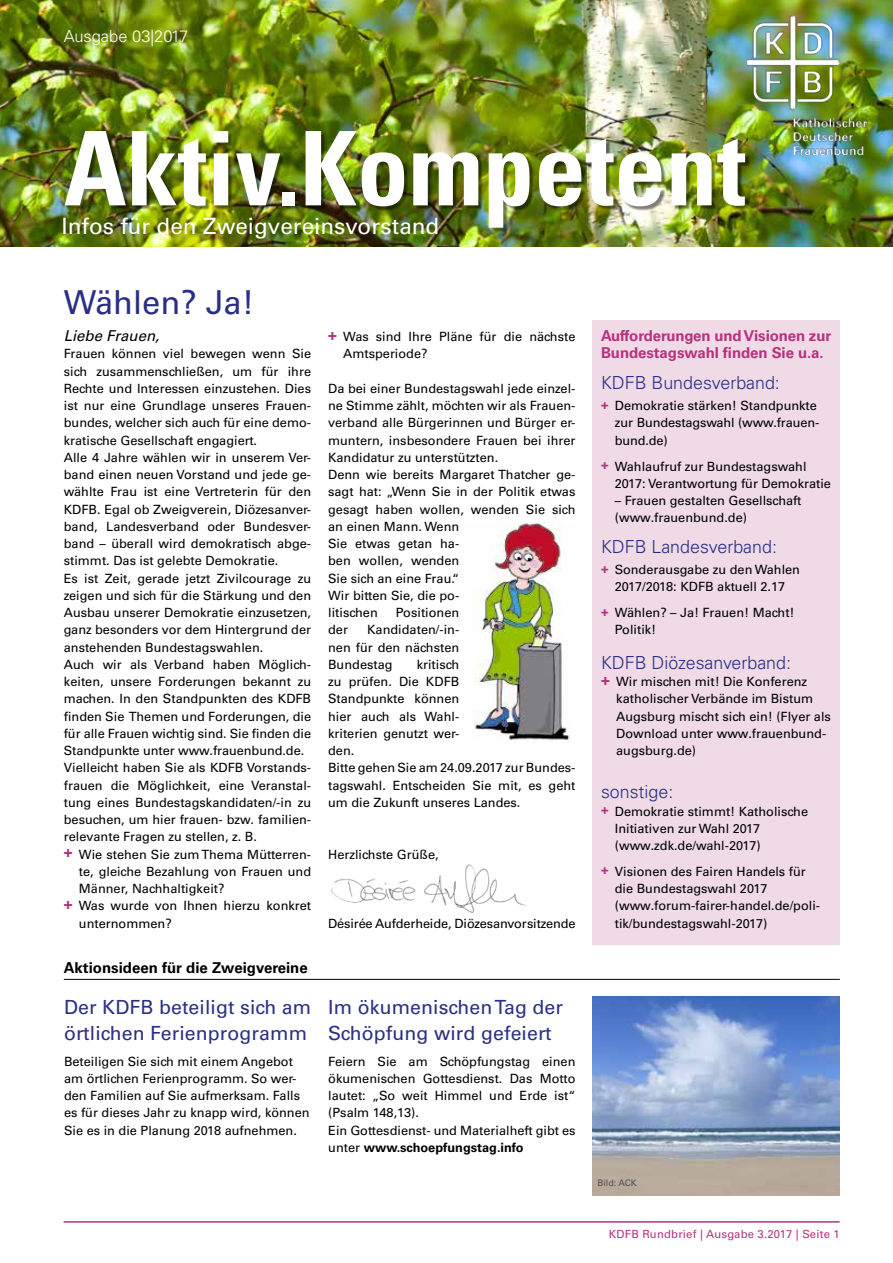
<style>
.page{position:relative;width:893px;height:1263px;background:#fff}
.page>*{position:absolute;margin:0;border:0;box-sizing:border-box;transform-origin:0 0}
.t1{font:700 condensed 102.9px "Univers LT Std";color:#fff}
.t2{font:33px "Univers LT Std";color:#2a2f86}
.t3{font:22.5px "Univers LT Std";color:#fff}
.t4{font:19.5px/26px "Univers LT Std";letter-spacing:.005em;color:#2a2f86}
.t5{font:300 18px "Univers LT Std";color:#2a2f86}
.t6{font:300 16.5px "Univers LT Std";color:#fff}
.t7{font:700 15px/17.2px "Univers LT Std";letter-spacing:-.005em;color:#b8317f}
.t8{font:700 15px "Univers LT Std";color:#000}
.t9{font:italic 15px "Univers LT Std";color:#000}
.t10{font:12.75px/17.2px "Univers LT Std";color:#000}
.t11{font:11.25px "Univers LT Std";letter-spacing:.02em;color:#b8317f}
.t12{font:9px "Univers LT Std";color:#504f53}
.s1{font-weight:700;font-size:15px;color:#b8317f}
.s2{font-weight:700}
.s3{font-weight:700;color:#b8317f}
</style>
<div class="page">
<img style="left:331px;top:864px;width:195px;height:49px">
<img style="left:0;top:0;width:893px;height:246px">
<img style="left:747px;top:15px;width:120px;height:139px">
<div style="left:66px;top:132px;width:684px;height:100px;background:#000;opacity:.5"></div>
<hr style="left:64px;top:1221px;width:776px;height:1px;background:#b8317f">
<img style="left:474px;top:522px;width:96px;height:219px">
<div style="left:592px;top:320px;width:248px;height:625px;background:#efdae6"></div>
<hr style="left:64px;top:979px;width:776px;height:1px;background:#000">
<img style="left:592px;top:997px;width:248px;height:198px">
<p class="t6" style="left:64px;top:26px;width:126px">Ausgabe 03|2017</p>
<h1 class="t1" style="left:64px;top:106px;width:684px">Aktiv.Kompetent</h1>
<h3 class="t3" style="left:62px;top:213px;width:379px">Infos für den Zweigvereinsvorstand</h3>
<h2 class="t2" style="left:64px;top:282px;width:192px">Wählen? Ja!</h2>
<p class="t9" style="left:64px;top:327px;width:97px">Liebe Frauen,</p>
<p class="t10" style="left:64px;top:345px;width:249px">Frauen können viel bewegen wenn Sie</p>
<p class="t10" style="left:64px;top:362px;width:249px">sich zusammenschließen, um für ihre</p>
<p class="t10" style="left:64px;top:380px;width:249px">Rechte und Interessen einzustehen. Dies</p>
<p class="t10" style="left:64px;top:397px;width:249px">ist nur eine Grundlage unseres Frauen-</p>
<p class="t10" style="left:64px;top:414px;width:249px">bundes, welcher sich auch für eine demo-</p>
<p class="t10" style="left:64px;top:431px;width:195px">kratische Gesellschaft engagiert.</p>
<p class="t10" style="left:64px;top:449px;width:249px">Alle 4 Jahre wählen wir in unserem Ver-</p>
<p class="t10" style="left:64px;top:466px;width:249px">band einen neuen Vorstand und jede ge-</p>
<p class="t10" style="left:64px;top:483px;width:249px">wählte Frau ist eine Vertreterin für den</p>
<p class="t10" style="left:64px;top:500px;width:249px">KDFB. Egal ob Zweigverein, Diözesanver-</p>
<p class="t10" style="left:64px;top:518px;width:249px">band, Landesverband oder Bundesver-</p>
<p class="t10" style="left:64px;top:535px;width:249px">band – überall wird demokratisch abge-</p>
<p class="t10" style="left:64px;top:552px;width:216px">stimmt. Das ist gelebte Demokratie.</p>
<p class="t10" style="left:64px;top:569px;width:249px">Es ist Zeit, gerade jetzt Zivilcourage zu</p>
<p class="t10" style="left:64px;top:587px;width:249px">zeigen und sich für die Stärkung und den</p>
<p class="t10" style="left:64px;top:604px;width:249px">Ausbau unserer Demokratie einzusetzen,</p>
<p class="t10" style="left:64px;top:621px;width:249px">ganz besonders vor dem Hintergrund der</p>
<p class="t10" style="left:64px;top:638px;width:201px">anstehenden Bundestagswahlen.</p>
<p class="t10" style="left:64px;top:656px;width:249px">Auch wir als Verband haben Möglich-</p>
<p class="t10" style="left:64px;top:673px;width:249px">keiten, unsere Forderungen bekannt zu</p>
<p class="t10" style="left:64px;top:690px;width:249px">machen. In den Standpunkten des KDFB</p>
<p class="t10" style="left:64px;top:707px;width:249px">finden Sie Themen und Forderungen, die</p>
<p class="t10" style="left:64px;top:725px;width:249px">für alle Frauen wichtig sind. Sie finden die</p>
<p class="t10" style="left:64px;top:742px;width:242px">Standpunkte unter www.frauenbund.de.</p>
<p class="t10" style="left:64px;top:759px;width:249px">Vielleicht haben Sie als KDFB Vorstands-</p>
<p class="t10" style="left:64px;top:777px;width:249px">frauen die Möglichkeit, eine Veranstal-</p>
<p class="t10" style="left:64px;top:794px;width:249px">tung eines Bundestagskandidaten/-in zu</p>
<p class="t10" style="left:64px;top:811px;width:249px">besuchen, um hier frauen- bzw. familien-</p>
<p class="t10" style="left:64px;top:828px;width:195px">relevante Fragen zu stellen, z. B.</p>
<p class="t10" style="left:64px;top:845px;width:249px"><span class="s1">+</span> Wie stehen Sie zum Thema Mütterren-</p>
<p class="t10" style="left:79px;top:863px;width:234px">te, gleiche Bezahlung von Frauen und</p>
<p class="t10" style="left:79px;top:880px;width:147px">Männer, Nachhaltigkeit?</p>
<p class="t10" style="left:64px;top:897px;width:249px"><span class="s1">+</span> Was wurde von Ihnen hierzu konkret</p>
<p class="t10" style="left:79px;top:914px;width:94px">unternommen?</p>
<p class="t8" style="left:64px;top:959px;width:246px">Aktionsideen für die Zweigvereine</p>
<h3 class="t4" style="left:64px;top:994px;width:249px">Der KDFB beteiligt sich am örtlichen Ferienprogramm</h3>
<p class="t10" style="left:64px;top:1052px;width:247px">Beteiligen Sie sich mit einem Angebot am örtlichen Ferienprogramm. So wer&shy;den Familien auf Sie aufmerksam. Falls es für dieses Jahr zu knapp wird, können Sie es in die Planung 2018 aufnehmen.</p>
<p class="t10" style="left:343px;top:328px;width:234px;text-indent:-15px"><span class="s1">+</span> Was sind Ihre Pläne für die nächste<br>Amtsperiode?</p>
<p class="t10" style="left:328px;top:380px;width:249px">Da bei einer Bundestagswahl jede einzel&shy;ne Stimme zählt, möchten wir als Frauen&shy;verband alle Bürgerinnen und Bürger er&shy;muntern, insbesondere Frauen bei ihrer<br>Kandidatur zu unterstützten.<br>Denn wie bereits Margaret Thatcher ge&shy;sagt hat: „Wenn Sie in der Politik etwas gesagt haben wollen, wenden Sie sich an einen Mann. Wenn<br>Sie etwas getan ha-<br>ben wollen, wenden<br>Sie sich an eine Frau.“<br>Wir bitten Sie, die po-<br>litischen</p>
<p class="t10" style="left:396px;top:604px;width:65px">Positionen</p>
<p class="t10" style="left:328px;top:621px;width:133px;text-align:justify;text-indent:39px">Kandidaten/-in&shy;nen für den nächsten Bundestag</p>
<p class="t10" style="left:328px;top:621px;width:21px">der</p>
<p class="t10" style="left:328px;top:656px;width:249px;text-indent:89px">kritisch<br>zu prüfen. Die KDFB<br>Standpunkte können<br>hier auch als Wahl-<br>kriterien genutzt wer-<br>den.<br>Bitte gehen Sie am 24.09.2017 zur Bundes&shy;tagswahl. Entscheiden Sie mit, es geht um die Zukunft unseres Landes.</p>
<p class="t10" style="left:328px;top:846px;width:112px">Herzlichste Grüße,</p>
<p class="t10" style="left:328px;top:915px;width:249px">Désirée Aufderheide, Diözesanvorsitzende</p>
<h3 class="t4" style="left:328px;top:994px;width:236px">Im ökumenischen Tag der<br>Schöpfung wird gefeiert</h3>
<p class="t10" style="left:328px;top:1052px;width:249px">Feiern Sie am Schöpfungstag einen ökumenischen Gottesdienst. Das Motto lautet: „So weit Himmel und Erde ist“ (Psalm 148,13).<br>Ein Gottesdienst- und Materialheft gibt es unter <span class="s2">www.schoepfungstag.info</span></p>
<p class="t7" style="left:601px;top:327px;width:232px">Aufforderungen und Visionen zur<br>Bundestagswahl finden Sie u.a.</p>
<h3 class="t5" style="left:601px;top:372px;width:180px">KDFB Bundesverband:</h3>
<p class="t10" style="left:615px;top:397px;width:206px;text-indent:-14px"><span class="s3">+</span> Demokratie stärken! Standpunkte zur Bundestagswahl (www.frauen&shy;bund.de)</p>
<p class="t10" style="left:615px;top:457px;width:218px;text-indent:-14px"><span class="s3">+</span> Wahlaufruf zur Bundestagswahl<br>2017: Verantwortung für Demokratie</p>
<p class="t10" style="left:615px;top:492px;width:188px">– Frauen gestalten Gesellschaft (www.frauenbund.de)</p>
<h3 class="t5" style="left:601px;top:536px;width:177px">KDFB Landesverband:</h3>
<p class="t10" style="left:601px;top:561px;width:201px;text-align:center"><span class="s3">+</span> Sonderausgabe zu den Wahlen<br>2017/2018: KDFB aktuell 2.17</p>
<p class="t10" style="left:615px;top:604px;width:181px;text-indent:-14px"><span class="s3">+</span> Wählen? – Ja! Frauen! Macht!<br>Politik!</p>
<h3 class="t5" style="left:601px;top:652px;width:192px">KDFB Diözesanverband:</h3>
<p class="t10" style="left:616px;top:673px;width:216px;text-indent:-15px"><span class="s1">+</span> Wir mischen mit! Die Konferenz katholischer Verbände im Bistum<br>Augsburg mischt sich ein! (Flyer als<br>Download unter www.frauenbund&shy;augsburg.de)</p>
<h3 class="t5" style="left:601px;top:781px;width:74px">sonstige:</h3>
<p class="t10" style="left:615px;top:802px;width:195px;text-indent:-14px"><span class="s3">+</span> Demokratie stimmt! Katholische<br>Initiativen zur Wahl 2017 (www.zdk.de/wahl-2017)</p>
<p class="t10" style="left:615px;top:863px;width:207px;text-indent:-14px"><span class="s3">+</span> Visionen des Fairen Handels für die Bundestagswahl 2017 (www.forum-fairer-handel.de/poli&shy;tik/bundestagswahl-2017)</p>
<p class="t12" style="left:597px;top:1178px;width:41px">Bild: ACK</p>
<p class="t11" style="left:609px;top:1227px;width:233px">KDFB Rundbrief | Ausgabe 3.2017 | Seite 1</p>
</div>
